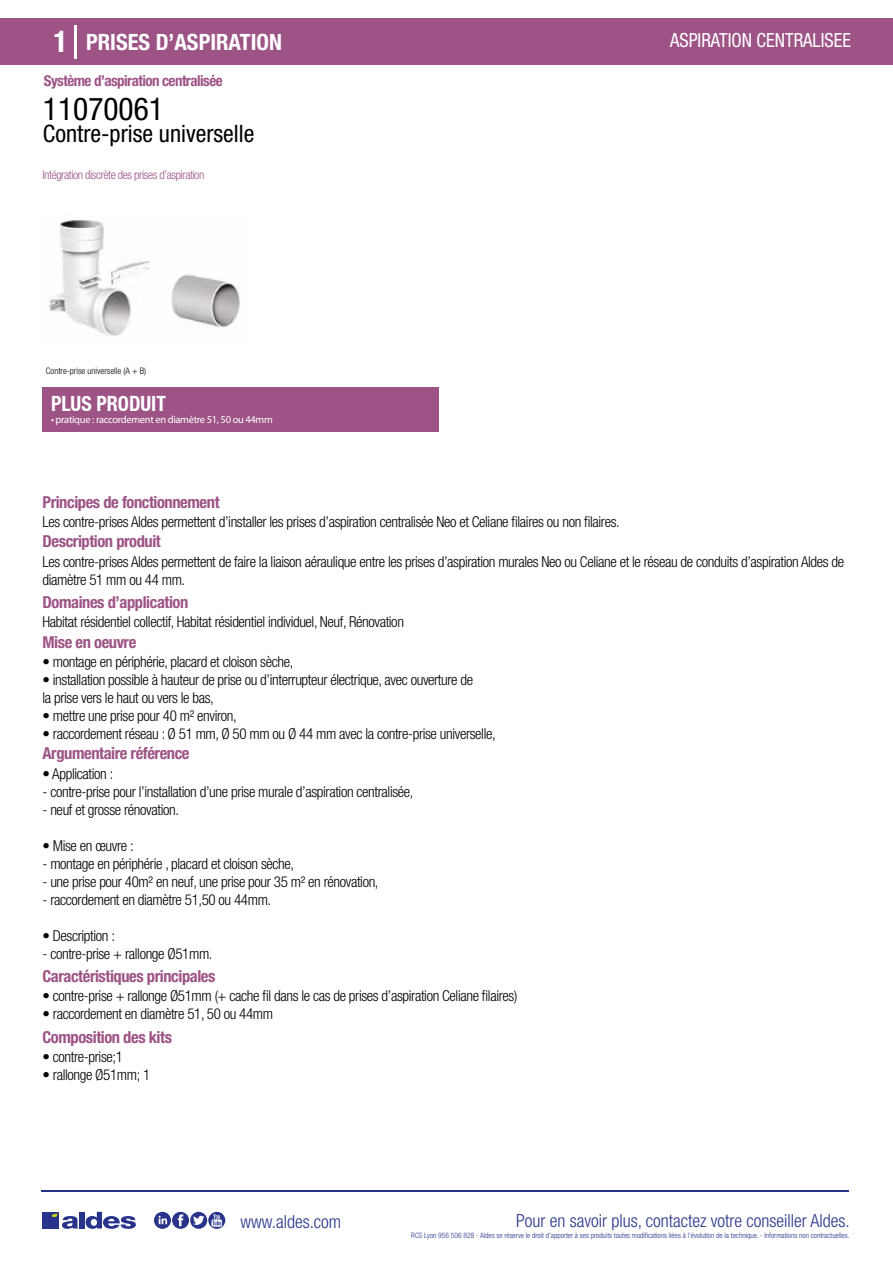
<style>
.page{position:relative;width:893px;height:1263px;background:#fff}
.page>*{position:absolute;margin:0;border:0;box-sizing:border-box;transform-origin:0 0}
.t1{font:condensed 31.5px "Helvetica Neue LT Std";color:#000}
.t2{font:condensed 24px "Helvetica Neue LT Std";color:#000}
.t3{font:700 condensed 22.5px "Helvetica Neue LT Std";color:#fff}
.t4{font:700 condensed 21px "Helvetica Neue";color:#fff;scale:.95 1}
.t5{font:condensed 19.5px "Helvetica Neue LT Std";color:#fff;scale:.95 1}
.t6{font:300 condensed 18px "Helvetica Neue";color:#28348b}
.t7{font:700 condensed 16.5px "Helvetica Neue LT Std";letter-spacing:-.025em;color:#9d5385}
.t8{font:300 condensed 15px/18px "Helvetica Neue LT Std";letter-spacing:-.025em;color:#000}
.t9{font:700 condensed 15px "Helvetica Neue LT Std";letter-spacing:-.035em;color:#9d5385}
.t10{font:300 condensed 12px "Helvetica Neue LT Std";letter-spacing:-.035em;color:#9d5385}
.t11{font:10.5px "Myriad Pro";letter-spacing:-.03em;color:#fff}
.t12{font:300 condensed 9px "Helvetica Neue";color:#000}
.t13{font:300 condensed 7.5px "Helvetica Neue";color:#28348b}
.s1{font-size:30px}
</style>
<div class="page">
<div style="left:0;top:18px;width:893px;height:46px;background:#9d5385"></div>
<div style="left:43px;top:387px;width:396px;height:45px;background:#9d5385"></div>
<hr style="left:74px;top:25px;width:2px;height:33px;background:#fff">
<svg style="left:49px;top:215px;width:191px;height:121px"></svg>
<hr style="left:41px;top:1190px;width:808px;height:1px;background:#28348b">
<svg style="left:154px;top:1212px;width:71px;height:17px"></svg>
<div style="left:42px;top:1212px;width:17px;height:16px;background:#28348b"></div>
<div style="left:79px;top:1212px;width:5px;height:16px;background:#28348b"></div>
<svg style="left:86px;top:1212px;width:50px;height:17px"></svg>
<svg style="left:52px;top:1213px;width:26px;height:16px"></svg>
<h3 class="t3" style="left:54px;top:28px;width:230px"><span class="s1">1</span> PRISES D’ASPIRATION</h3>
<h3 class="t5" style="left:670px;top:29px;width:192px">ASPIRATION CENTRALISEE</h3>
<p class="t9" style="left:44px;top:71px;width:180px">Système d’aspiration centralisée</p>
<h1 class="t1" style="left:43px;top:91px;width:122px">11070061</h1>
<h2 class="t2" style="left:43px;top:120px;width:213px">Contre-prise universelle</h2>
<p class="t10" style="left:43px;top:167px;width:163px">Intégration discrète des prises d’aspiration</p>
<p class="t12" style="left:46px;top:365px;width:102px">Contre-prise universelle (A + B)</p>
<h3 class="t4" style="left:51px;top:391px;width:122px">PLUS PRODUIT</h3>
<p class="t11" style="left:51px;top:413px;width:223px">• pratique : raccordement en diamètre 51, 50 ou 44mm</p>
<p class="t7" style="left:43px;top:492px;width:179px">Principes de fonctionnement</p>
<p class="t7" style="left:43px;top:531px;width:120px">Description produit</p>
<p class="t8" style="left:43px;top:513px;width:579px">Les contre-prises Aldes permettent d’installer les prises d’aspiration centralisée Neo et Celiane filaires ou non filaires.</p>
<p class="t8" style="left:43px;top:552px;width:803px">Les contre-prises Aldes permettent de faire la liaison aéraulique entre les prises d’aspiration murales Neo ou Celiane et le réseau de conduits d’aspiration Aldes de diamètre 51 mm ou 44 mm.</p>
<p class="t8" style="left:43px;top:613px;width:363px">Habitat résidentiel collectif, Habitat résidentiel individuel, Neuf, Rénovation</p>
<p class="t8" style="left:43px;top:652px;width:252px">• montage en périphérie, placard et cloison sèche,</p>
<p class="t8" style="left:43px;top:670px;width:432px">• installation possible à hauteur de prise ou d’interrupteur électrique, avec ouverture de la prise vers le haut ou vers le bas,</p>
<p class="t8" style="left:43px;top:706px;width:196px">• mettre une prise pour 40 m² environ,</p>
<p class="t8" style="left:43px;top:724px;width:455px">• raccordement réseau : Ø 51 mm, Ø 50 mm ou Ø 44 mm avec la contre-prise universelle,</p>
<p class="t7" style="left:43px;top:592px;width:147px">Domaines d’application</p>
<p class="t7" style="left:43px;top:632px;width:95px">Mise en oeuvre</p>
<p class="t7" style="left:43px;top:743px;width:149px">Argumentaire référence</p>
<p class="t8" style="left:43px;top:764px;width:72px">• Application :</p>
<p class="t8" style="left:43px;top:782px;width:372px">- contre-prise pour l’installation d’une prise murale d’aspiration centralisée,</p>
<p class="t8" style="left:43px;top:800px;width:138px">- neuf et grosse rénovation.</p>
<p class="t8" style="left:43px;top:836px;width:93px">• Mise en œuvre :</p>
<p class="t8" style="left:43px;top:854px;width:253px">- montage en périphérie , placard et cloison sèche,</p>
<p class="t8" style="left:43px;top:872px;width:338px">- une prise pour 40m² en neuf, une prise pour 35 m² en rénovation,</p>
<p class="t8" style="left:43px;top:890px;width:230px">- raccordement en diamètre 51,50 ou 44mm.</p>
<p class="t8" style="left:43px;top:926px;width:74px">• Description :</p>
<p class="t8" style="left:43px;top:944px;width:172px">- contre-prise + rallonge Ø51mm.</p>
<p class="t7" style="left:43px;top:966px;width:174px">Caractéristiques principales</p>
<p class="t8" style="left:43px;top:986px;width:476px">• contre-prise + rallonge Ø51mm (+ cache fil dans le cas de prises d’aspiration Celiane filaires)</p>
<p class="t8" style="left:43px;top:1004px;width:232px">• raccordement en diamètre 51, 50 ou 44mm</p>
<p class="t7" style="left:43px;top:1027px;width:131px">Composition des kits</p>
<p class="t8" style="left:43px;top:1047px;width:82px">• contre-prise;1</p>
<p class="t8" style="left:43px;top:1065px;width:109px">• rallonge Ø51mm; 1</p>
<p class="t6" style="left:240px;top:1211px;width:102px">www.aldes.com</p>
<p class="t6" style="left:516px;top:1211px;width:335px">Pour en savoir plus, contactez votre conseiller Aldes.</p>
<p class="t13" style="left:411px;top:1230px;width:440px">RCS Lyon 956 506 828 - Aldes se réserve le droit d’apporter à ses produits toutes modifications liées à l’évolution de la technique. - Informations non contractuelles.</p>
</div>
